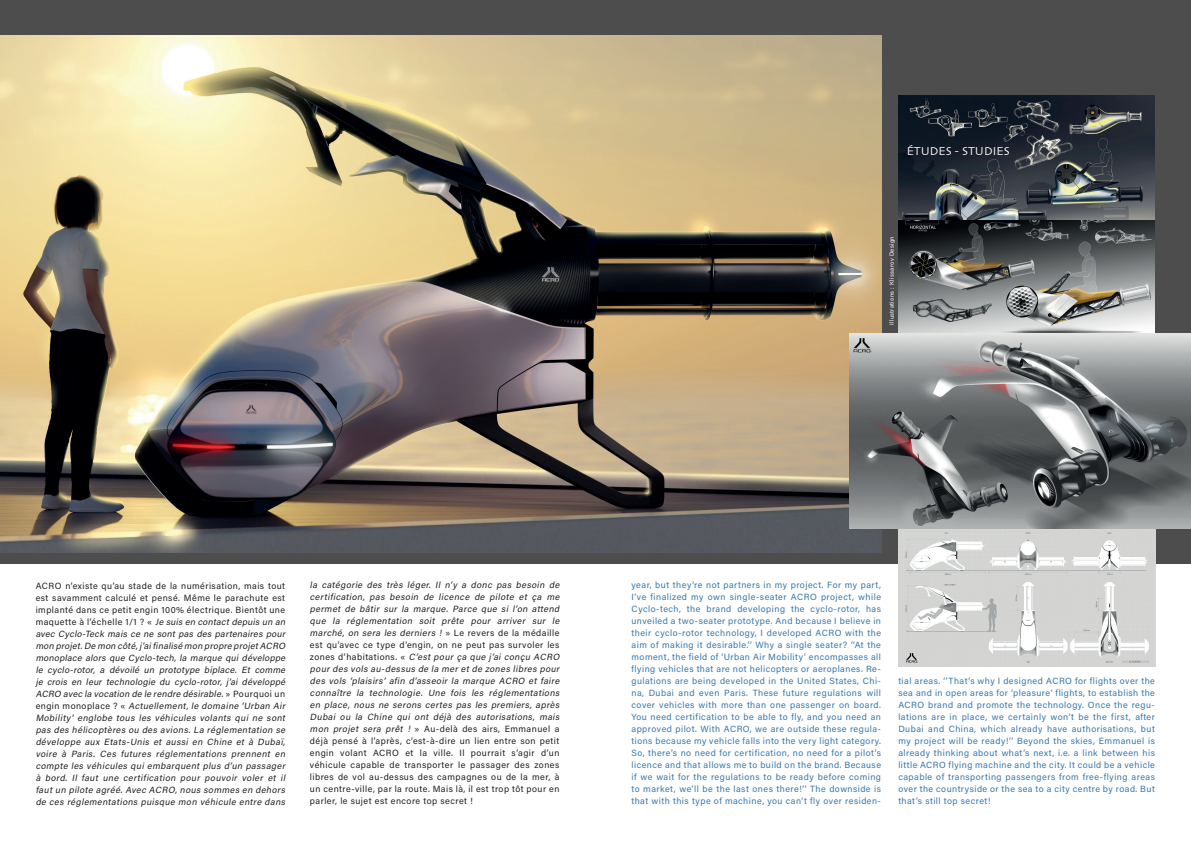
<style>
.page{position:relative;width:1191px;height:842px;background:#fff}
.page>*{position:absolute;margin:0;border:0;box-sizing:border-box;transform-origin:0 0}
.t1{font:12px "Skia";color:#fff}
.t2{font:italic 9px/12px "Acumin Variable Concept";letter-spacing:.03em;color:#231f20}
.t3{font:9px/12px "Acumin Variable Concept";letter-spacing:.05em;color:#3877ab;text-align:justify}
.t4{font:6px "Acumin Variable Concept";letter-spacing:.05em;color:#fff}
.s1{font-style:normal}
</style>
<div class="page">
<div style="left:0;top:0;width:1191px;height:564px;background:#4d4d4d"></div>
<img style="left:899px;top:95px;width:256px;height:238px">
<img style="left:0;top:36px;width:881px;height:516px">
<img style="left:899px;top:528px;width:256px;height:138px">
<img style="left:849px;top:333px;width:342px;height:195px">
<h1 class="t1" style="left:906px;top:144px;width:105px">ÉTUDES - STUDIES</h1>
<p class="t4" style="left:887px;top:325px;width:90px;rotate:-90deg">Illustrations : Klissarov Design</p>
<p class="t2" style="left:36px;top:579px;width:253px"><span class="s1">ACRO n’existe qu’au stade de la numérisation, mais tout est savamment calculé et pensé. Même le parachute est implanté dans ce petit engin 100% électrique. Bientôt une m a q u ette à l ’é c h e l l e 1 / 1 ? «</span> Je suis en contact depuis un an avec Cyclo-Teck mais ce ne sont pas des partenaires pour mon projet.De mon côté,j ’aifinalisé mon propre projetACRO monoplace alors que Cyclo-tech, la marque qui développe le cyclo-rotor, a dévoilé un prototype biplace. Et comme je crois en leur technologie du cyclo-rotor, j ’ai développé ACRO avec la vocation de le rendre désirable.<span class="s1">» P o u r q u o i u n e n g i n m o n o p l a c e ? «</span> Actuellement, le domaine ‘Urban Air Mobility’ englobe tous les véhicules volants qui ne sont pas des hélicoptères ou des avions. La réglementation se développe aux Etats-Unis et aussi en Chine et à Dubaï, voire à Paris. Ces futures réglementations prennent en compte les véhicules qui embarquent plus d’un passager à bord. Il faut une certification pour pouvoir voler et il faut un pilote agréé. Avec ACRO, nous sommes en dehors de ces réglementations puisque mon véhicule entre dans</p>
<p class="t2" style="left:310px;top:579px;width:253px">la catégorie des très léger. Il n’y a donc pas besoin de certification, pas besoin de licence de pilote et ça me permet de bâtir sur la marque. Parce que si l’on attend que la réglementation soit prête pour arriver sur le marché, on sera les derniers ! <span class="s1">» Le reve rs d e l a m é d a i l l e est qu’avec ce type d’engin, on ne peut pas survoler les zo n es d ’ h a b i tat i o n s . «</span> C’est pour ça que j’ai conçu ACRO pour des vols au-dessus de la mer et de zones libres pour des vols ‘plaisirs’ afin d’asseoir la marque ACRO et faire connaître la technologie. Une fois les réglementations en place, nous ne serons certes pas les premiers, après Dubai ou la Chine qui ont déjà des autorisations, mais mon projet sera prêt ! <span class="s1">» Au-delà des airs, Emmanuel a déjà pensé à l’après, c’est-à-dire un lien entre son petit engin volant ACRO et la ville. Il pourrait s’agir d’un véhicule capable de transporter le passager des zones libres de vol au-dessus des campagnes ou de la mer, à un centre-ville, par la route. Mais là, il est trop tôt pour en parler, le sujet est encore top secret !</span></p>
<p class="t3" style="left:631px;top:579px;width:251px">year, but they’re not partners in my project. For my part, I’ve finalized my own single-seater ACRO project, while Cyclo-tech, the brand developing the cyclo-rotor, has unveiled a two-seater prototype. And because I believe in their cyclo-rotor technology, I developed ACRO with the aim of making it desirable.’’ Why a single seater? ‘‘At the moment, the field of ‘Urban Air Mobility’ encompasses all flying vehicles that are not helicopters or aeroplanes. Re&shy;gulations are being developed in the United States, Chi&shy;na, Dubai and even Paris. These future regulations will cover vehicles with more than one passenger on board.<br>You need certification to be able to fly, and you need an approved pilot. With ACRO, we are outside these regula&shy;tions because my vehicle falls into the very light category.<br>So, there’s no need for certification, no need for a pilot’s licence and that allows me to build on the brand. Because if we wait for the regulations to be ready before coming to market, we’ll be the last ones there!’’ The downside is that with this type of machine, you can’t fly over residen-</p>
<p class="t3" style="left:898px;top:674px;width:258px">tial areas. ’’That’s why I designed ACRO for flights over the sea and in open areas for ‘pleasure’ flights, to establish the ACRO brand and promote the technology. Once the regu&shy;lations are in place, we certainly won’t be the first, after Dubai and China, which already have authorisations, but my project will be ready!’’ Beyond the skies, Emmanuel is already thinking about what’s next, i.e. a link between his little ACRO flying machine and the city. It could be a vehicle capable of transporting passengers from free-flying areas over the countryside or the sea to a city centre by road. But that’s still top secret!</p>
</div>
